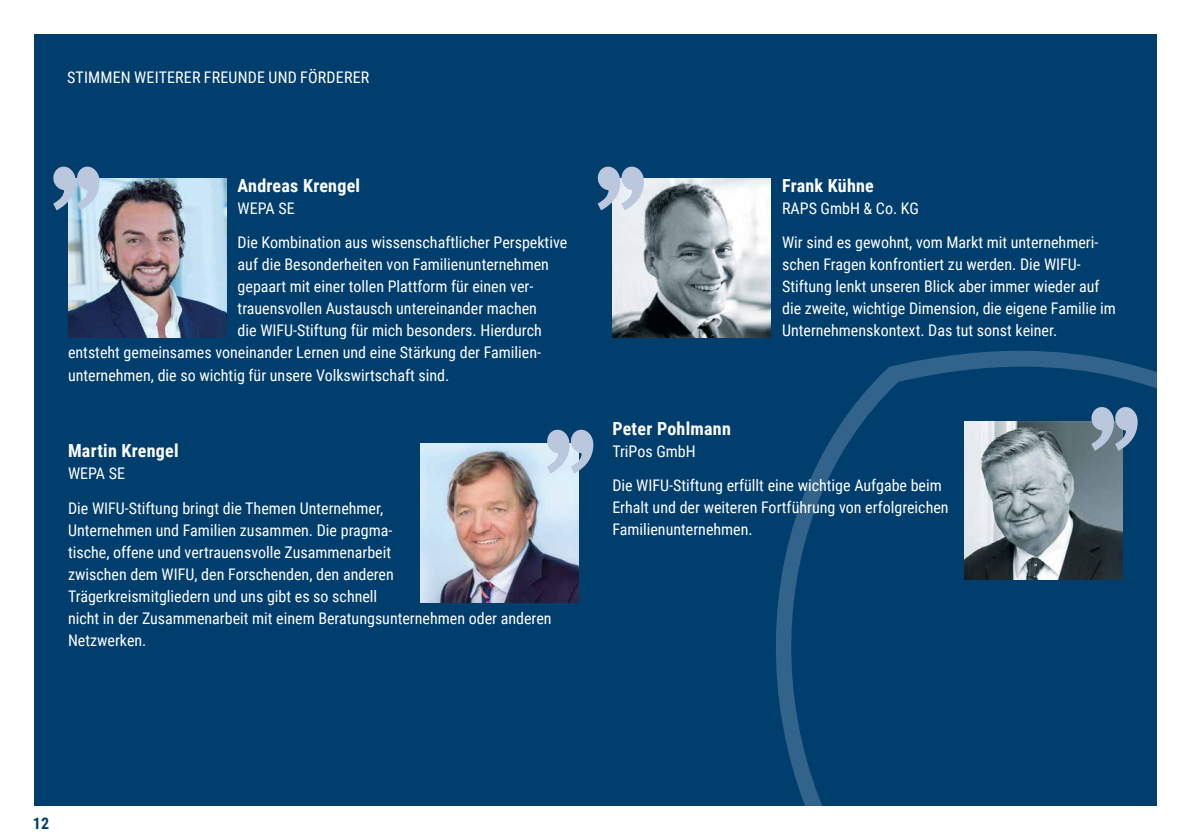
<style>
.page{position:relative;width:1191px;height:840px;background:#fff}
.page>*{position:absolute;margin:0;border:0;box-sizing:border-box;transform-origin:0 0}
.t1{font:700 18px "Roboto Condensed";letter-spacing:.015em;color:#fff}
.t2{font:16px/22px "Roboto Condensed";color:#fff}
.t3{font:700 16px "Roboto Condensed";color:#003e6e}
</style>
<div class="page">
<div style="left:34px;top:34px;width:1123px;height:771px;background:#003e6e"></div>
<svg style="left:774px;top:350px;width:383px;height:456px"></svg>
<img style="left:420px;top:443px;width:158px;height:159px">
<img style="left:964px;top:421px;width:158px;height:158px">
<img style="left:612px;top:179px;width:158px;height:158px">
<img style="left:68px;top:179px;width:158px;height:158px">
<svg style="left:597px;top:166px;width:47px;height:44px"></svg>
<svg style="left:53px;top:166px;width:47px;height:44px"></svg>
<svg style="left:547px;top:429px;width:46px;height:44px;background:#a3b9d1"></svg>
<svg style="left:1091px;top:407px;width:46px;height:43px;background:#8ba1b7"></svg>
<p class="t2" style="left:67px;top:66px;width:303px">STIMMEN WEITERER FREUNDE UND FÖRDERER</p>
<p class="t1" style="left:238px;top:173px;width:124px">Andreas Krengel</p>
<p class="t2" style="left:238px;top:191px;width:331px;line-height:34px">WEPA SE<br>Die Kombination aus wissenschaftlicher Perspektive</p>
<p class="t2" style="left:238px;top:253px;width:313px">auf die Besonderheiten von Familienunternehmen</p>
<p class="t2" style="left:238px;top:275px;width:296px">gepaart mit einer tollen Plattform für einen ver-</p>
<p class="t2" style="left:238px;top:297px;width:301px">trauensvollen Austausch untereinander machen</p>
<p class="t2" style="left:238px;top:319px;width:306px">die WIFU-Stiftung für mich besonders. Hierdurch</p>
<p class="t2" style="left:68px;top:341px;width:474px">entsteht gemeinsames voneinander Lernen und eine Stärkung der Familien-</p>
<p class="t2" style="left:68px;top:363px;width:383px">unternehmen, die so wichtig für unsere Volkswirtschaft sind.</p>
<p class="t1" style="left:68px;top:438px;width:112px">Martin Krengel</p>
<p class="t2" style="left:68px;top:456px;width:316px;line-height:34px">WEPA SE<br>Die WIFU-Stiftung bringt die Themen Unternehmer,</p>
<p class="t2" style="left:68px;top:518px;width:485px">Unternehmen und Familien zusammen. Die pragma-<br>tische, offene und vertrauensvolle Zusammenarbeit<br>zwischen dem WIFU, den Forschenden, den anderen<br>Trägerkreismitgliedern und uns gibt es so schnell<br>nicht in der Zusammenarbeit mit einem Beratungsunternehmen oder anderen Netzwerken.</p>
<p class="t1" style="left:782px;top:173px;width:93px">Frank Kühne</p>
<p class="t2" style="left:782px;top:191px;width:318px;line-height:34px">RAPS GmbH &amp; Co. KG<br>Wir sind es gewohnt, vom Markt mit unternehmeri-</p>
<p class="t2" style="left:782px;top:253px;width:335px">schen Fragen konfrontiert zu werden. Die WIFU-Stiftung lenkt unseren Blick aber immer wieder auf die zweite, wichtige Dimension, die eigene Familie im Unternehmenskontext. Das tut sonst keiner.</p>
<p class="t1" style="left:612px;top:415px;width:120px">Peter Pohlmann</p>
<p class="t2" style="left:612px;top:433px;width:331px;line-height:34px">TriPos GmbH<br>Die WIFU-Stiftung erfüllt eine wichtige Aufgabe beim</p>
<p class="t2" style="left:612px;top:495px;width:338px">Erhalt und der weiteren Fortführung von erfolgreichen<br>Familienunternehmen.</p>
<p class="t3" style="left:33px;top:811px;width:18px">12</p>
</div>
